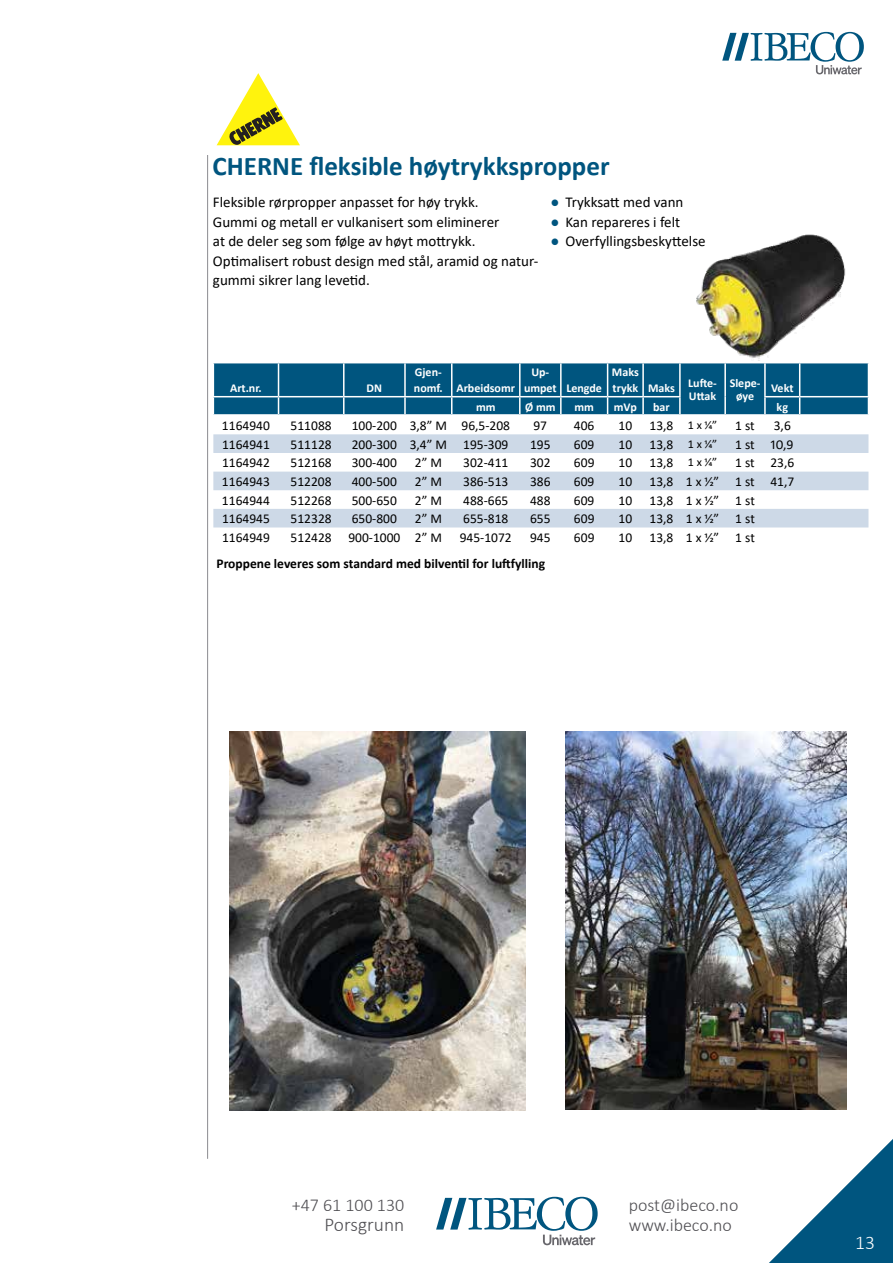
<style>
.page{position:relative;width:893px;height:1263px;background:#fff}
.page>*{position:absolute;margin:0;border:0;box-sizing:border-box;transform-origin:0 0}
.t1{font:700 27px "Calibri";color:#00557f}
.t2{font:300 19.5px "Calibri";color:#504f53}
.t3{font:300 19.5px "Calibri";color:#fff}
.t4{font:300 18px "Calibri";color:#504f53}
.t5{font:15px/19.5px "Calibri";color:#000}
.t6{font:13.5px "Calibri";color:#000}
.t7{font:700 13.5px "Calibri";color:#000}
.t8{font:700 12px/16.5px "Calibri";color:#fff}
.t9{font:12px "Calibri";color:#000}
.s1{color:#00557f}
.s2{font-size:13.5px}
</style>
<div class="page">
<svg style="left:722px;top:32px;width:142px;height:42px"></svg>
<hr style="left:207px;top:155px;width:1px;height:1003px;background:#98989c">
<svg style="left:769px;top:1139px;width:124px;height:124px"></svg>
<svg style="left:436px;top:1197px;width:162px;height:48px"></svg>
<img style="left:696px;top:234px;width:150px;height:127px">
<svg style="left:213px;top:434px;width:655px;height:93px;fill:#cdd9e7"></svg>
<svg style="left:213px;top:363px;width:656px;height:52px;background:#17648a"></svg>
<svg style="left:217px;top:73px;width:83px;height:72px"></svg>
<img style="left:230px;top:731px;width:296px;height:379px">
<img style="left:566px;top:731px;width:280px;height:378px">
<h1 class="t1" style="left:213px;top:147px;width:398px">CHERNE fleksible høytrykkspropper</h1>
<p class="t5" style="left:213px;top:192px;width:327px">Fleksible rørpropper anpasset for høy trykk.<br>Gummi og metall er vulkanisert som eliminerer<br>at de deler seg som følge av høyt mottrykk.<br>Optimalisert robust design med stål, aramid og natur&shy;gummi sikrer lang levetid.</p>
<p class="t5" style="left:550px;top:192px;width:134px"><span class="s1">●</span> Trykksatt med vann</p>
<p class="t5" style="left:550px;top:211px;width:131px"><span class="s1">●</span> Kan repareres i felt</p>
<p class="t5" style="left:550px;top:231px;width:157px"><span class="s1">●</span> Overfyllingsbeskyttelse</p>
<p class="t8" style="left:230px;top:380px;width:33px">Art.nr.</p>
<p class="t8" style="left:367px;top:380px;width:17px">DN</p>
<p class="t8" style="left:414px;top:364px;width:103px">Gjen-<br>nomf. Arbeidsomr</p>
<p class="t8" style="left:524px;top:364px;width:79px;text-indent:7px">Up-<br>umpet Lengde</p>
<p class="t8" style="left:612px;top:364px;width:65px">Maks<br>trykk Maks</p>
<p class="t8" style="left:688px;top:376px;width:30px;line-height:13.5px">Lufte-<br>Uttak</p>
<p class="t8" style="left:730px;top:376px;width:32px;line-height:13.5px;text-align:center">Slepe&shy;øye</p>
<p class="t8" style="left:771px;top:380px;width:24px">Vekt</p>
<p class="t8" style="left:476px;top:398px;width:21px">mm</p>
<p class="t8" style="left:525px;top:398px;width:32px">Ø mm</p>
<p class="t8" style="left:574px;top:398px;width:21px">mm</p>
<p class="t8" style="left:614px;top:398px;width:24px">mVp</p>
<p class="t8" style="left:653px;top:398px;width:18px">bar</p>
<p class="t8" style="left:777px;top:398px;width:13px">kg</p>
<p class="t6" style="left:222px;top:416px;width:49px">1164940</p>
<p class="t6" style="left:291px;top:416px;width:43px">511088</p>
<p class="t6" style="left:352px;top:416px;width:160px">100-200 3,8” M 96,5-208</p>
<p class="t6" style="left:533px;top:416px;width:15px">97</p>
<p class="t6" style="left:574px;top:416px;width:22px">406</p>
<p class="t6" style="left:618px;top:416px;width:15px">10</p>
<p class="t9" style="left:650px;top:417px;width:69px"><span class="s2">13,8</span> 1 x 1/4”</p>
<p class="t6" style="left:735px;top:416px;width:21px">1 st</p>
<p class="t6" style="left:774px;top:416px;width:19px">3,6</p>
<p class="t6" style="left:222px;top:435px;width:49px">1164941</p>
<p class="t6" style="left:291px;top:435px;width:43px">511128</p>
<p class="t6" style="left:352px;top:435px;width:158px">200-300 3,4” M 195-309</p>
<p class="t6" style="left:530px;top:435px;width:22px">195</p>
<p class="t6" style="left:574px;top:435px;width:22px">609</p>
<p class="t6" style="left:618px;top:435px;width:15px">10</p>
<p class="t9" style="left:650px;top:435px;width:69px"><span class="s2">13,8</span> 1 x 1/4”</p>
<p class="t6" style="left:735px;top:435px;width:60px">1 st 10,9</p>
<p class="t6" style="left:222px;top:453px;width:49px">1164942</p>
<p class="t6" style="left:291px;top:453px;width:43px">512168</p>
<p class="t6" style="left:352px;top:453px;width:47px">300-400</p>
<p class="t6" style="left:415px;top:453px;width:29px">2” M</p>
<p class="t6" style="left:463px;top:453px;width:47px">302-411</p>
<p class="t6" style="left:530px;top:453px;width:22px">302</p>
<p class="t6" style="left:574px;top:453px;width:22px">609</p>
<p class="t6" style="left:618px;top:453px;width:15px">10</p>
<p class="t9" style="left:650px;top:454px;width:69px"><span class="s2">13,8</span> 1 x 1/4”</p>
<p class="t6" style="left:735px;top:453px;width:60px">1 st 23,6</p>
<p class="t6" style="left:222px;top:472px;width:49px">1164943</p>
<p class="t6" style="left:291px;top:472px;width:43px">512208</p>
<p class="t6" style="left:352px;top:472px;width:47px">400-500</p>
<p class="t6" style="left:415px;top:472px;width:29px">2” M</p>
<p class="t6" style="left:463px;top:472px;width:47px">386-513</p>
<p class="t6" style="left:530px;top:472px;width:22px">386</p>
<p class="t6" style="left:574px;top:472px;width:22px">609</p>
<p class="t6" style="left:618px;top:472px;width:15px">10</p>
<p class="t6" style="left:650px;top:472px;width:146px">13,8 1 x 1/2” 1 st 41,7</p>
<p class="t6" style="left:222px;top:491px;width:49px">1164944</p>
<p class="t6" style="left:291px;top:491px;width:43px">512268</p>
<p class="t6" style="left:352px;top:491px;width:47px">500-650</p>
<p class="t6" style="left:415px;top:491px;width:29px">2” M</p>
<p class="t6" style="left:463px;top:491px;width:47px">488-665</p>
<p class="t6" style="left:530px;top:491px;width:22px">488</p>
<p class="t6" style="left:574px;top:491px;width:22px">609</p>
<p class="t6" style="left:618px;top:491px;width:15px">10</p>
<p class="t6" style="left:650px;top:491px;width:107px">13,8 1 x 1/2” 1 st</p>
<p class="t6" style="left:222px;top:509px;width:49px">1164945</p>
<p class="t6" style="left:291px;top:509px;width:43px">512328</p>
<p class="t6" style="left:352px;top:509px;width:47px">650-800</p>
<p class="t6" style="left:415px;top:509px;width:29px">2” M</p>
<p class="t6" style="left:463px;top:509px;width:47px">655-818</p>
<p class="t6" style="left:530px;top:509px;width:22px">655</p>
<p class="t6" style="left:574px;top:509px;width:22px">609</p>
<p class="t6" style="left:618px;top:509px;width:15px">10</p>
<p class="t6" style="left:650px;top:509px;width:107px">13,8 1 x 1/2” 1 st</p>
<p class="t6" style="left:222px;top:528px;width:49px">1164949</p>
<p class="t6" style="left:291px;top:528px;width:153px">512428 900-1000 2” M</p>
<p class="t6" style="left:460px;top:528px;width:54px">945-1072</p>
<p class="t6" style="left:530px;top:528px;width:22px">945</p>
<p class="t6" style="left:574px;top:528px;width:22px">609</p>
<p class="t6" style="left:618px;top:528px;width:15px">10</p>
<p class="t6" style="left:650px;top:528px;width:107px">13,8 1 x 1/2” 1 st</p>
<p class="t7" style="left:216px;top:554px;width:330px">Proppene leveres som standard med bilventil for luftfylling</p>
<h3 class="t4" style="left:629px;top:1194px;width:111px">post@ibeco.no</h3>
<h3 class="t4" style="left:292px;top:1194px;width:114px">+47 61 100 130</h3>
<h2 class="t2" style="left:324px;top:1212px;width:81px">Porsgrunn</h2>
<h3 class="t4" style="left:629px;top:1214px;width:105px">www.ibeco.no</h3>
<h2 class="t3" style="left:855px;top:1230px;width:21px">13</h2>
</div>
